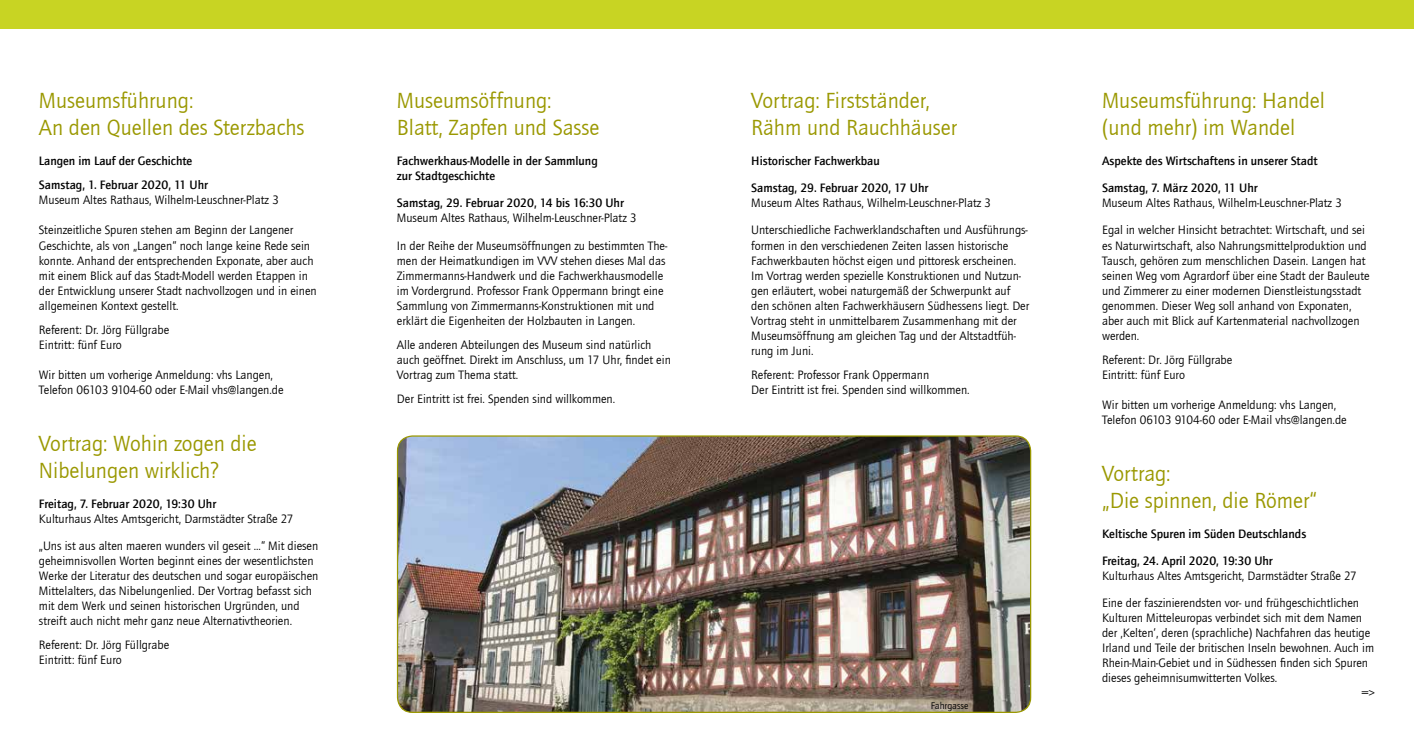
<style>
.page{position:relative;width:1414px;height:752px;background:#fff}
.page>*{position:absolute;margin:0;border:0;box-sizing:border-box;transform-origin:0 0}
.t1{font:22.5px/27px "ITC Quay Sans Com";color:#9a9800}
.t2{font:12.5px/15px "ITC Quay Sans Com";color:#000}
.t3{font:500 12.5px/27px "ITC Quay Sans Com";color:#000}
.t4{font:10px "ITC Quay Sans Com";color:#000}
</style>
<div class="page">
<div style="left:0;top:0;width:1414px;height:28px;background:#c8d423"></div>
<img style="left:397px;top:437px;width:633px;height:275px">
<h1 class="t1" style="left:39px;top:87px;width:267px">Museumsführung:<br>An den Quellen des Sterzbachs</h1>
<p class="t3" style="left:39px;top:149px;width:170px;line-height:24px">Langen im Lauf der Geschichte<br>Samstag, 1. Februar 2020, 11 Uhr</p>
<p class="t2" style="left:39px;top:192px;width:241px">Museum Altes Rathaus, Wilhelm-Leuschner-Platz 3</p>
<p class="t2" style="left:39px;top:222px;width:279px">Steinzeitliche Spuren stehen am Beginn der Langener Geschichte, als von „Langen“ noch lange keine Rede sein konnte. Anhand der entsprechenden Exponate, aber auch mit einem Blick auf das Stadt-Modell werden Etappen in der Entwicklung unserer Stadt nachvollzogen und in einen allgemeinen Kontext gestellt.</p>
<p class="t2" style="left:39px;top:321px;width:132px">Referent: Dr. Jörg Füllgrabe<br>Eintritt: fünf Euro</p>
<p class="t2" style="left:39px;top:366px;width:246px">Wir bitten um vorherige Anmeldung: vhs Langen,<br>Telefon 06103 9104-60 oder E-Mail vhs@langen.de</p>
<h1 class="t1" style="left:39px;top:429px;width:219px">Vortrag: Wohin zogen die<br>Nibelungen wirklich?</h1>
<p class="t3" style="left:39px;top:489px;width:179px">Freitag, 7. Februar 2020, 19:30 Uhr</p>
<p class="t2" style="left:39px;top:504px;width:281px;line-height:27px">Kulturhaus Altes Amtsgericht, Darmstädter Straße 27 „Uns ist aus alten maeren wunders vil geseit ...“ Mit diesen</p>
<p class="t2" style="left:39px;top:552px;width:281px">geheimnisvollen Worten beginnt eines der wesentlichsten Werke der Literatur des deutschen und sogar europäischen Mittelalters, das Nibelungenlied. Der Vortrag befasst sich mit dem Werk und seinen historischen Urgründen, und streift auch nicht mehr ganz neue Alternativtheorien.</p>
<p class="t2" style="left:39px;top:636px;width:132px">Referent: Dr. Jörg Füllgrabe<br>Eintritt: fünf Euro</p>
<h1 class="t1" style="left:397px;top:87px;width:204px">Museumsöffnung:<br>Blatt, Zapfen und Sasse</h1>
<p class="t3" style="left:397px;top:153px;width:202px;line-height:15px">Fachwerkhaus-Modelle in der Sammlung zur Stadtgeschichte</p>
<p class="t3" style="left:397px;top:189px;width:228px">Samstag, 29. Februar 2020, 14 bis 16:30 Uhr</p>
<p class="t2" style="left:397px;top:204px;width:272px;line-height:27px">Museum Altes Rathaus, Wilhelm-Leuschner-Platz 3<br>In der Reihe der Museumsöffnungen zu bestimmten The-</p>
<p class="t2" style="left:397px;top:252px;width:270px">men der Heimatkundigen im VVV stehen dieses Mal das Zimmermanns-Handwerk und die Fachwerkhausmodelle im Vordergrund. Professor Frank Oppermann bringt eine Sammlung von Zimmermanns-Konstruktionen mit und erklärt die Eigenheiten der Holzbauten in Langen.</p>
<p class="t2" style="left:397px;top:336px;width:275px">Alle anderen Abteilungen des Museum sind natürlich auch geöffnet. Direkt im Anschluss, um 17 Uhr, findet ein<br>Vortrag zum Thema statt.</p>
<p class="t2" style="left:397px;top:390px;width:220px">Der Eintritt ist frei. Spenden sind willkommen.</p>
<h1 class="t1" style="left:751px;top:87px;width:207px">Vortrag: Firstständer,<br>Rähm und Rauchhäuser</h1>
<p class="t3" style="left:751px;top:147px;width:178px">Historischer Fachwerkbau<br>Samstag, 29. Februar 2020, 17 Uhr</p>
<p class="t2" style="left:751px;top:189px;width:278px;line-height:27px">Museum Altes Rathaus, Wilhelm-Leuschner-Platz 3<br>Unterschiedliche Fachwerklandschaften und Ausführungs-</p>
<p class="t2" style="left:751px;top:237px;width:280px">formen in den verschiedenen Zeiten lassen historische Fachwerkbauten höchst eigen und pittoresk erscheinen.<br>Im Vortrag werden spezielle Konstruktionen und Nutzun&shy;gen erläutert, wobei naturgemäß der Schwerpunkt auf den schönen alten Fachwerkhäusern Südhessens liegt. Der Vortrag steht in unmittelbarem Zusammenhang mit der Museumsöffnung am gleichen Tag und der Altstadtfüh&shy;rung im Juni.</p>
<p class="t2" style="left:751px;top:366px;width:220px">Referent: Professor Frank Oppermann<br>Der Eintritt ist frei. Spenden sind willkommen.</p>
<p class="t4" style="left:931px;top:699px;width:39px">Fahrgasse</p>
<h1 class="t1" style="left:1102px;top:87px;width:224px">Museumsführung: Handel (und mehr) im Wandel</h1>
<p class="t3" style="left:1102px;top:147px;width:217px">Aspekte des Wirtschaftens in unserer Stadt<br>Samstag, 7. März 2020, 11 Uhr</p>
<p class="t2" style="left:1102px;top:189px;width:264px;line-height:27px">Museum Altes Rathaus, Wilhelm-Leuschner-Platz 3<br>Egal in welcher Hinsicht betrachtet: Wirtschaft, und sei</p>
<p class="t2" style="left:1102px;top:237px;width:269px">es Naturwirtschaft, also Nahrungsmittelproduktion und Tausch, gehören zum menschlichen Dasein. Langen hat seinen Weg vom Agrardorf über eine Stadt der Bauleute und Zimmerer zu einer modernen Dienstleistungsstadt genommen. Dieser Weg soll anhand von Exponaten, aber auch mit Blick auf Kartenmaterial nachvollzogen werden.</p>
<p class="t2" style="left:1102px;top:351px;width:132px">Referent: Dr. Jörg Füllgrabe<br>Eintritt: fünf Euro</p>
<p class="t2" style="left:1102px;top:396px;width:246px">Wir bitten um vorherige Anmeldung: vhs Langen,<br>Telefon 06103 9104-60 oder E-Mail vhs@langen.de</p>
<h1 class="t1" style="left:1102px;top:459px;width:216px">Vortrag:<br>„Die spinnen, die Römer“</h1>
<p class="t3" style="left:1102px;top:519px;width:206px">Keltische Spuren im Süden Deutschlands<br>Freitag, 24. April 2020, 19:30 Uhr</p>
<p class="t2" style="left:1102px;top:561px;width:258px;line-height:27px">Kulturhaus Altes Amtsgericht, Darmstädter Straße 27<br>Eine der faszinierendsten vor- und frühgeschichtlichen</p>
<p class="t2" style="left:1102px;top:609px;width:261px">Kulturen Mitteleuropas verbindet sich mit dem Namen</p>
<p class="t2" style="left:1102px;top:624px;width:270px">der ‚Kelten‘, deren (sprachliche) Nachfahren das heutige</p>
<p class="t2" style="left:1102px;top:639px;width:273px">Irland und Teile der britischen Inseln bewohnen. Auch im</p>
<p class="t2" style="left:1102px;top:654px;width:267px">Rhein-Main-Gebiet und in Südhessen finden sich Spuren</p>
<p class="t2" style="left:1102px;top:669px;width:177px">dieses geheimnisumwitterten Volkes.</p>
<p class="t2" style="left:1361px;top:684px;width:15px">=&gt;</p>
</div>
